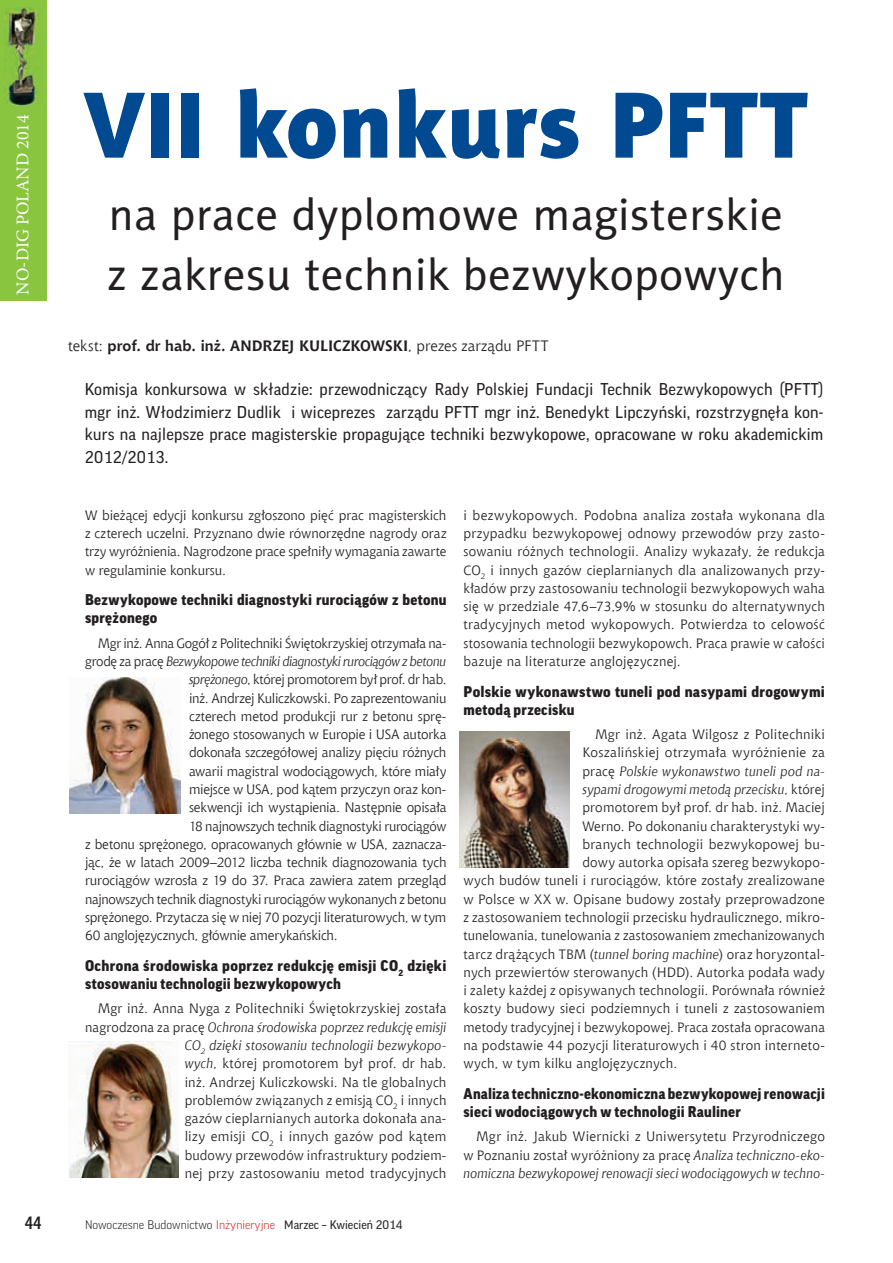
<style>
.page{position:relative;width:893px;height:1263px;background:#fff}
.page>*{position:absolute;margin:0;border:0;box-sizing:border-box;transform-origin:0 0}
.t1{font:94.5px "Naomi Sans EFN Black";letter-spacing:.01em;color:#014990}
.t2{font:45px/60px "Naomi Sans EFN";letter-spacing:.01em;color:#231f20}
.t3{font:18px "Minion Pro";color:#fff}
.t4{font:700 18px "Aerton Cnd EFN";color:#231f20}
.t5{font:16.5px/22.5px "Good Pro";letter-spacing:.01em;color:#231f20;text-align:justify}
.t6{font:900 15px/18px "Good Pro";letter-spacing:.015em;color:#231f20}
.t7{font:700 15px "Chianti EU";letter-spacing:.005em;color:#231f20}
.t8{font:13.5px/18.3px "Chianti EU";letter-spacing:.005em;color:#231f20;text-align:justify}
.t9{font:13.5px "Chianti EU";letter-spacing:-.015em;color:#231f20}
.t10{font:13.5px "Chianti EU";letter-spacing:-.02em;color:#231f20}
.t11{font:13.5px "Chianti EU";letter-spacing:.025em;color:#231f20}
.t12{font:italic 13.5px "Chianti EU";letter-spacing:.005em;color:#231f20}
.t13{font:italic 13.5px "Chianti EU";letter-spacing:-.025em;color:#231f20}
.t14{font:13.5px "Chianti EU";letter-spacing:-.025em;color:#231f20}
.t15{font:300 12px "Good Pro";color:#231f20}
.s1{font-weight:400}
.s2{font-style:normal}
.s3{font-style:italic}
.s4{color:#d1232a}
</style>
<div class="page">
<div style="left:0;top:0;width:47px;height:301px;background:#89c53f"></div>
<img style="left:5px;top:7px;width:34px;height:98px">
<img style="left:70px;top:677px;width:110px;height:136px">
<img style="left:68px;top:1042px;width:110px;height:136px">
<img style="left:459px;top:731px;width:111px;height:136px">
<h3 class="t3" style="left:11px;top:294px;width:181px;rotate:-90deg">NO-DIG POLAND 2014</h3>
<h1 class="t1" style="left:84px;top:66px;width:726px">VII konkurs PFTT</h1>
<h2 class="t2" style="left:107px;top:184px;width:679px">na prace dyplomowe magisterskie z zakresu technik bezwykopowych</h2>
<p class="t7" style="left:68px;top:336px;width:482px"><span class="s1">tekst:</span> prof. dr hab. inż. ANDRZEJ KULICZKOWSKI<span class="s1">, prezes zarządu PFTT</span></p>
<p class="t5" style="left:85px;top:378px;width:740px">Komisja konkursowa w składzie: przewodniczący Rady Polskiej Fundacji Technik Bezwykopowych (PFTT) mgr inż. Włodzimierz Dudlik i wiceprezes zarządu PFTT mgr inż. Benedykt Lipczyński, rozstrzygnęła kon&shy;kurs na najlepsze prace magisterskie propagujące techniki bezwykopowe, opracowane w roku akademickim 2012/2013.</p>
<p class="t8" style="left:85px;top:506px;width:363px">W bieżącej edycji konkursu zgłoszono pięć prac magisterskich z czterech uczelni. Przyznano dwie równorzędne nagrody oraz trzy wyróżnienia. Nagrodzone prace spełniły wymagania zawarte w regulaminie konkursu.</p>
<p class="t6" style="left:85px;top:591px;width:363px">Bezwykopowe techniki diagnostyki rurociągów z betonu sprężonego</p>
<p class="t9" style="left:98px;top:635px;width:350px">Mgr inż. Anna Gogół z Politechniki Świętokrzyskiej otrzymała na-</p>
<p class="t13" style="left:85px;top:653px;width:363px"><span class="s2">grodę za pracę</span> Bezwykopowe techniki diagnostyki rurociągów z betonu</p>
<p class="t14" style="left:189px;top:671px;width:259px"><span class="s3">sprężonego</span>, której promotorem był prof. dr hab.</p>
<p class="t9" style="left:189px;top:690px;width:259px">inż. Andrzej Kuliczkowski. Po zaprezentowaniu</p>
<p class="t8" style="left:189px;top:707px;width:259px">czterech metod produkcji rur z betonu sprę-</p>
<p class="t9" style="left:189px;top:726px;width:259px">żonego stosowanych w Europie i USA autorka</p>
<p class="t9" style="left:189px;top:744px;width:259px">dokonała szczegółowej analizy pięciu różnych</p>
<p class="t8" style="left:189px;top:762px;width:259px">awarii magistral wodociągowych, które miały</p>
<p class="t9" style="left:189px;top:781px;width:259px">miejsce w USA, pod kątem przyczyn oraz kon-</p>
<p class="t10" style="left:189px;top:799px;width:259px">sekwencji ich wystąpienia. Następnie opisała</p>
<p class="t10" style="left:189px;top:818px;width:259px">18 najnowszych technik diagnostyki rurociągów</p>
<p class="t9" style="left:85px;top:836px;width:363px">z betonu sprężonego, opracowanych głównie w USA, zaznacza-</p>
<p class="t9" style="left:85px;top:854px;width:363px">jąc, że w latach 2009–2012 liczba technik diagnozowania tych</p>
<p class="t8" style="left:85px;top:871px;width:363px">rurociągów wzrosła z 19 do 37. Praca zawiera zatem przegląd</p>
<p class="t10" style="left:85px;top:891px;width:363px">najnowszych technik diagnostyki rurociągów wykonanych z betonu</p>
<p class="t9" style="left:85px;top:909px;width:363px">sprężonego. Przytacza się w niej 70 pozycji literaturowych, w tym</p>
<p class="t9" style="left:85px;top:927px;width:254px">60 anglojęzycznych, głównie amerykańskich.</p>
<p class="t6" style="left:85px;top:957px;width:363px">Ochrona środowiska poprzez redukcję emisji CO<sub>2</sub> dzięki stosowaniu technologii bezwykopowych</p>
<p class="t8" style="left:85px;top:999px;width:363px;text-align:right">Mgr inż. Anna Nyga z Politechniki Świętokrzyskiej została nagrodzona za pracę <span class="s3">Ochrona środowiska poprzez redukcję emisji CO</span><sub>2</sub> <span class="s3">dzięki stosowaniu technologii bezwykopo-<br>wych</span>, której promotorem był prof. dr hab.<br>inż. Andrzej Kuliczkowski. Na tle globalnych<br>problemów związanych z emisją CO<sub>2</sub> i innych<br>gazów cieplarnianych autorka dokonała ana-<br>lizy emisji CO<sub>2</sub> i innych gazów pod kątem<br>budowy przewodów infrastruktury podziem-<br>nej przy zastosowaniu metod tradycyjnych</p>
<p class="t8" style="left:463px;top:506px;width:363px">i bezwykopowych. Podobna analiza została wykonana dla przypadku bezwykopowej odnowy przewodów przy zasto&shy;sowaniu różnych technologii. Analizy wykazały, że redukcja CO<sub>2</sub> i innych gazów cieplarnianych dla analizowanych przy&shy;kładów przy zastosowaniu technologii bezwykopowych waha się w przedziale 47,6–73,9% w stosunku do alternatywnych tradycyjnych metod wykopowych. Potwierdza to celowość stosowania technologii bezwykopowch. Praca prawie w całości bazuje na literaturze anglojęzycznej.</p>
<p class="t6" style="left:463px;top:682px;width:363px">Polskie wykonawstwo tuneli pod nasypami drogowymi metodą przecisku</p>
<p class="t11" style="left:595px;top:726px;width:231px">Mgr inż. Agata Wilgosz z Politechniki</p>
<p class="t11" style="left:582px;top:744px;width:244px">Koszalińskiej otrzymała wyróżnienie za</p>
<p class="t12" style="left:582px;top:763px;width:244px"><span class="s2">pracę</span> Polskie wykonawstwo tuneli pod na-</p>
<p class="t12" style="left:582px;top:781px;width:244px">sypami drogowymi metodą przecisku<span class="s2">, której</span></p>
<p class="t8" style="left:582px;top:798px;width:244px">promotorem był prof. dr hab. inż. Maciej</p>
<p class="t8" style="left:582px;top:816px;width:244px">Werno. Po dokonaniu charakterystyki wy-</p>
<p class="t8" style="left:582px;top:835px;width:244px">branych technologii bezwykopowej bu-</p>
<p class="t8" style="left:582px;top:853px;width:244px">dowy autorka opisała szereg bezwykopo-</p>
<p class="t8" style="left:463px;top:871px;width:363px">wych budów tuneli i rurociągów, które zostały zrealizowane</p>
<p class="t8" style="left:463px;top:890px;width:363px">w Polsce w XX w. Opisane budowy zostały przeprowadzone</p>
<p class="t8" style="left:463px;top:908px;width:363px">z zastosowaniem technologii przecisku hydraulicznego, mikro-</p>
<p class="t8" style="left:463px;top:926px;width:363px">tunelowania, tunelowania z zastosowaniem zmechanizowanych</p>
<p class="t11" style="left:463px;top:946px;width:363px">tarcz drążących TBM (<span class="s3">tunnel boring machine</span>) oraz horyzontal-</p>
<p class="t8" style="left:463px;top:963px;width:363px">nych przewiertów sterowanych (HDD). Autorka podała wady</p>
<p class="t8" style="left:463px;top:981px;width:363px">i zalety każdej z opisywanych technologii. Porównała również</p>
<p class="t8" style="left:463px;top:999px;width:363px">koszty budowy sieci podziemnych i tuneli z zastosowaniem</p>
<p class="t8" style="left:463px;top:1018px;width:363px">metody tradycyjnej i bezwykopowej. Praca została opracowana</p>
<p class="t8" style="left:463px;top:1036px;width:363px">na podstawie 44 pozycji literaturowych i 40 stron interneto-</p>
<p class="t8" style="left:463px;top:1054px;width:215px">wych, w tym kilku anglojęzycznych.</p>
<p class="t6" style="left:463px;top:1084px;width:363px">Analiza techniczno-ekonomiczna bezwykopowej renowacji sieci wodociągowych w technologii Rauliner</p>
<p class="t8" style="left:463px;top:1127px;width:363px;text-indent:13px">Mgr inż. Jakub Wiernicki z Uniwersytetu Przyrodniczego w Poznaniu został wyróżniony za pracę <span class="s3">Analiza techniczno-eko&shy;nomiczna bezwykopowej renowacji sieci wodociągowych w techno-</span></p>
<h3 class="t4" style="left:25px;top:1212px;width:18px">44</h3>
<p class="t15" style="left:85px;top:1218px;width:319px">Nowoczesne Budownictwo <span class="s4">Inżynieryjne</span> <span class="s1">Marzec – Kwiecień 2014</span></p>
</div>
